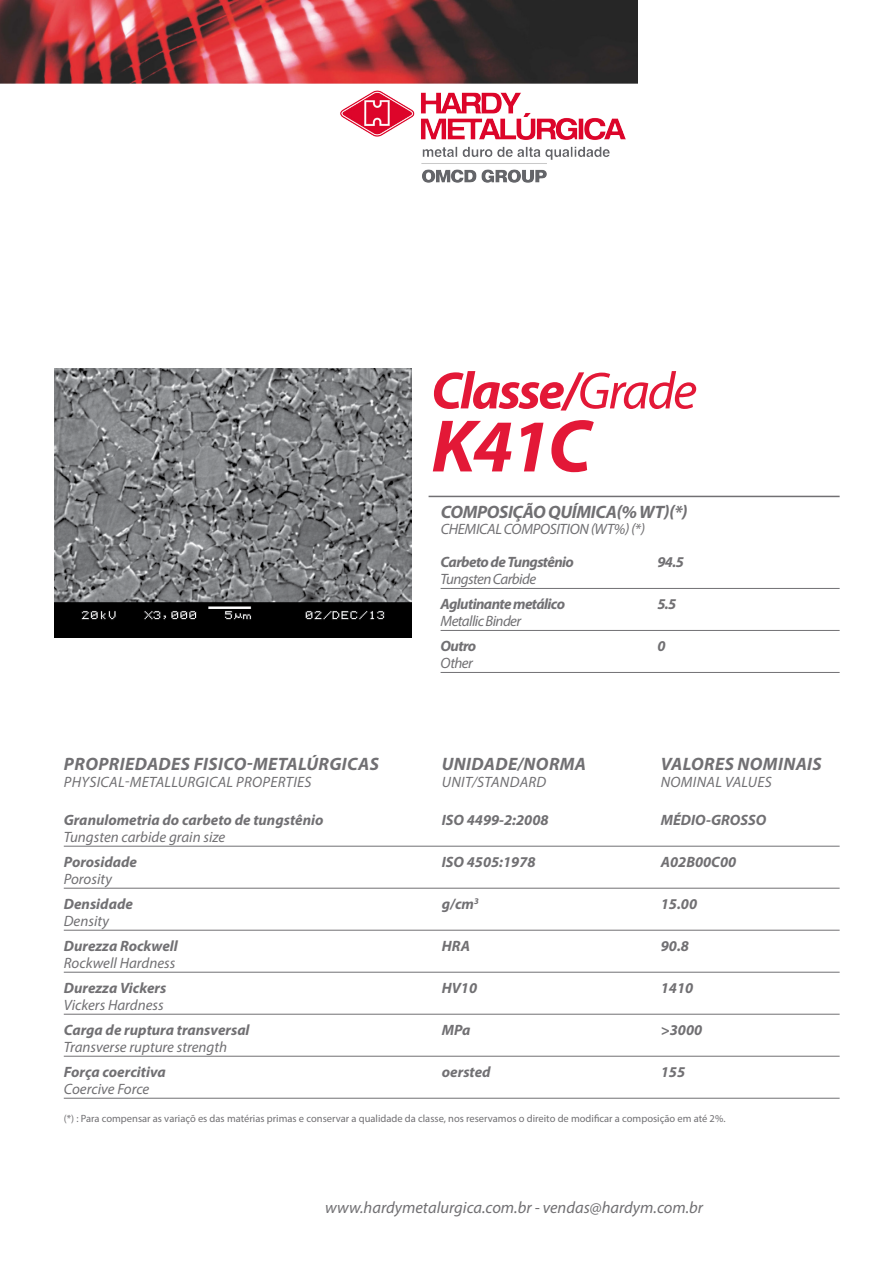
<style>
.page{position:relative;width:893px;height:1263px;background:#fff}
.page>*{position:absolute;margin:0;border:0;box-sizing:border-box;transform-origin:0 0}
.t1{font:italic 700 75px "Myriad Pro";color:#e31837}
.t2{font:italic 700 52.65px "Myriad Pro";letter-spacing:-.04em;color:#e31837}
.t3{font:italic 700 18px "Myriad Pro";letter-spacing:.02em;color:#717073}
.t4{font:italic 700 18px "Myriad Pro";letter-spacing:-.02em;color:#717073}
.t5{font:italic 16.5px "Myriad Pro";color:#717073}
.t6{font:italic 700 15px "Myriad Pro";color:#717073}
.t7{font:italic 15px "Myriad Pro";color:#717073}
.t8{font:italic 15px "Myriad Pro";letter-spacing:.02em;color:#717073}
.t9{font:italic 700 15px "Myriad Pro";letter-spacing:-.04em;color:#717073}
.t10{font:italic 15px "Myriad Pro";letter-spacing:-.04em;color:#717073}
.t11{font:italic 15px "Myriad Pro";letter-spacing:-.02em;color:#717073}
.t12{font:10.5px "Myriad Pro";color:#717073}
.s1{font-weight:400}
</style>
<div class="page">
<hr style="left:64px;top:846px;width:776px;height:1px;background:#717073">
<hr style="left:64px;top:888px;width:776px;height:1px;background:#717073">
<hr style="left:64px;top:930px;width:776px;height:1px;background:#717073">
<hr style="left:64px;top:972px;width:776px;height:1px;background:#717073">
<hr style="left:64px;top:1014px;width:776px;height:1px;background:#717073">
<hr style="left:64px;top:1056px;width:776px;height:1px;background:#717073">
<hr style="left:64px;top:1098px;width:776px;height:1px;background:#717073">
<hr style="left:429px;top:496px;width:411px;height:1px;background:#717073">
<hr style="left:441px;top:588px;width:399px;height:1px;background:#717073">
<hr style="left:441px;top:630px;width:399px;height:1px;background:#717073">
<hr style="left:441px;top:672px;width:399px;height:1px;background:#717073">
<img style="left:0;top:0;width:638px;height:83px">
<img style="left:334px;top:61px;width:298px;height:122px">
<img style="left:54px;top:369px;width:357px;height:268px">
<h2 class="t2" style="left:431px;top:356px;width:267px">Classe/<span class="s1">Grade</span></h2>
<h1 class="t1" style="left:431px;top:397px;width:162px">K41C</h1>
<p class="t4" style="left:441px;top:500px;width:248px">COMPOSIÇÃO QUÍMICA(% WT)(*)</p>
<p class="t11" style="left:441px;top:520px;width:206px">CHEMICAL COMPOSITION (WT%) (*)</p>
<p class="t9" style="left:441px;top:552px;width:135px">Carbeto de Tungstênio</p>
<p class="t6" style="left:657px;top:552px;width:28px">94.5</p>
<p class="t10" style="left:441px;top:569px;width:97px">Tungsten Carbide</p>
<p class="t9" style="left:441px;top:594px;width:126px">Aglutinante metálico</p>
<p class="t6" style="left:657px;top:594px;width:20px">5.5</p>
<p class="t10" style="left:441px;top:611px;width:82px">Metallic Binder</p>
<p class="t6" style="left:441px;top:636px;width:37px">Outro</p>
<p class="t6" style="left:657px;top:636px;width:10px">0</p>
<p class="t7" style="left:441px;top:653px;width:34px">Other</p>
<p class="t3" style="left:64px;top:753px;width:316px">PROPRIEDADES FISICO-METALÚRGICAS</p>
<p class="t3" style="left:442px;top:753px;width:146px">UNIDADE/NORMA</p>
<p class="t3" style="left:661px;top:753px;width:162px">VALORES NOMINAIS</p>
<p class="t8" style="left:64px;top:773px;width:249px">PHYSICAL-METALLURGICAL PROPERTIES</p>
<p class="t8" style="left:442px;top:773px;width:106px">UNIT/STANDARD</p>
<p class="t8" style="left:661px;top:773px;width:112px">NOMINAL VALUES</p>
<p class="t6" style="left:64px;top:810px;width:261px">Granulometria do carbeto de tungstênio</p>
<p class="t6" style="left:442px;top:810px;width:108px">ISO 4499-2:2008</p>
<p class="t6" style="left:661px;top:810px;width:107px">MÉDIO-GROSSO</p>
<p class="t7" style="left:64px;top:827px;width:163px">Tungsten carbide grain size</p>
<p class="t6" style="left:64px;top:852px;width:75px">Porosidade</p>
<p class="t6" style="left:442px;top:852px;width:95px">ISO 4505:1978</p>
<p class="t6" style="left:661px;top:852px;width:77px">A02B00C00</p>
<p class="t7" style="left:64px;top:869px;width:50px">Porosity</p>
<p class="t6" style="left:64px;top:894px;width:71px">Densidade</p>
<p class="t6" style="left:442px;top:894px;width:39px">g/cm<sup>3</sup></p>
<p class="t6" style="left:661px;top:894px;width:38px">15.00</p>
<p class="t7" style="left:64px;top:911px;width:47px">Density</p>
<p class="t6" style="left:64px;top:936px;width:116px">Durezza Rockwell</p>
<p class="t6" style="left:442px;top:936px;width:30px">HRA</p>
<p class="t6" style="left:661px;top:936px;width:30px">90.8</p>
<p class="t7" style="left:64px;top:953px;width:113px">Rockwell Hardness</p>
<p class="t6" style="left:64px;top:978px;width:104px">Durezza Vickers</p>
<p class="t6" style="left:442px;top:978px;width:37px">HV10</p>
<p class="t6" style="left:661px;top:978px;width:34px">1410</p>
<p class="t7" style="left:64px;top:995px;width:102px">Vickers Hardness</p>
<p class="t6" style="left:64px;top:1020px;width:187px">Carga de ruptura transversal</p>
<p class="t6" style="left:442px;top:1020px;width:30px">MPa</p>
<p class="t6" style="left:661px;top:1020px;width:43px">&gt;3000</p>
<p class="t7" style="left:64px;top:1037px;width:165px">Transverse rupture strength</p>
<p class="t6" style="left:64px;top:1062px;width:103px">Força coercitiva</p>
<p class="t6" style="left:442px;top:1062px;width:50px">oersted</p>
<p class="t6" style="left:661px;top:1062px;width:26px">155</p>
<p class="t7" style="left:64px;top:1079px;width:87px">Coercive Force</p>
<p class="t12" style="left:64px;top:1112px;width:663px">(*) : Para compensar as variaçõ es das matérias primas e conservar a qualidade da classe, nos reservamos o direito de modificar a composição em até 2%.</p>
<p class="t5" style="left:325px;top:1197px;width:379px">www.hardymetalurgica.com.br - vendas@hardym.com.br</p>
</div>
